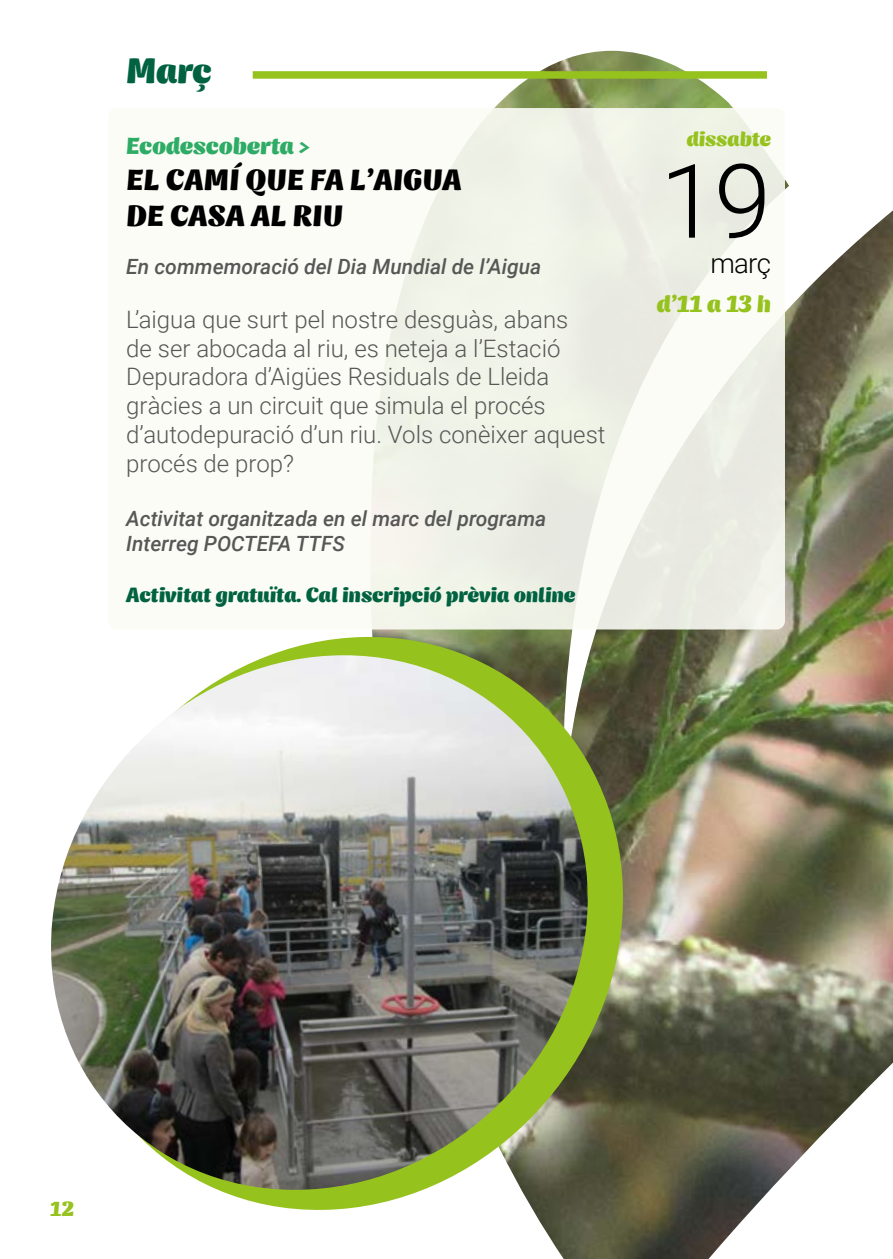
<style>
.page{position:relative;width:893px;height:1259px;background:#fff}
.page>*{position:absolute;margin:0;border:0;box-sizing:border-box;transform-origin:0 0}
.t1{font:300 102.9px "Roboto";color:#000}
.t2{font:36px "Genica One";color:#006241}
.t3{font:30px/36px "Genica One";letter-spacing:.01em;color:#000}
.t4{font:300 27.6px "Roboto";color:#000}
.t5{font:300 24px/28.8px "Roboto";color:#575756}
.t6{font:24px "Genica One";color:#2eac66}
.t7{font:24px "Genica One";color:#96c21e}
.t8{font:italic 500 21px/25.2px "Roboto";color:#575756}
.t9{font:21px "Genica One";color:#006241}
.t10{font:21px "Genica One";color:#96c21e}
.t11{font:20.7px "Genica One";color:#96c21e}
</style>
<div class="page">
<img style="left:372px;top:51px;width:521px;height:1208px">
<div style="left:253px;top:71px;width:514px;height:8px;background:#96c21e"></div>
<div style="left:108px;top:108px;width:677px;height:521px;background:linear-gradient(to bottom,#f6f8ef,#f3f4ed);border-radius:8px"></div>
<svg style="left:216px;top:634px;width:417px;height:578px"></svg>
<img style="left:51px;top:655px;width:549px;height:534px">
<h2 class="t2" style="left:126px;top:48px;width:87px">Març</h2>
<p class="t6" style="left:126px;top:131px;width:185px">Ecodescoberta &gt;</p>
<p class="t3" style="left:126px;top:164px;width:336px">EL CAMÍ QUE FA L’AIGUA<br>DE CASA AL RIU</p>
<p class="t8" style="left:126px;top:253px;width:416px">En commemoració del Dia Mundial de l’Aigua</p>
<p class="t5" style="left:126px;top:304px;width:481px">L’aigua que surt pel nostre desguàs, abans<br>de ser abocada al riu, es neteja a l’Estació Depuradora d’Aigües Residuals de Lleida gràcies a un circuit que simula el procés d’autodepuració d’un riu. Vols conèixer aquest procés de prop?</p>
<p class="t8" style="left:126px;top:505px;width:421px">Activitat organitzada en el marc del programa<br>Interreg POCTEFA TTFS</p>
<p class="t9" style="left:126px;top:581px;width:451px">Activitat gratuïta. Cal inscripció prèvia online</p>
<p class="t11" style="left:686px;top:126px;width:86px">dissabte</p>
<h1 class="t1" style="left:660px;top:129px;width:112px">19</h1>
<p class="t4" style="left:711px;top:244px;width:62px">març</p>
<p class="t7" style="left:656px;top:288px;width:116px">d’11 a 13 h</p>
<p class="t10" style="left:50px;top:1195px;width:25px">12</p>
</div>
